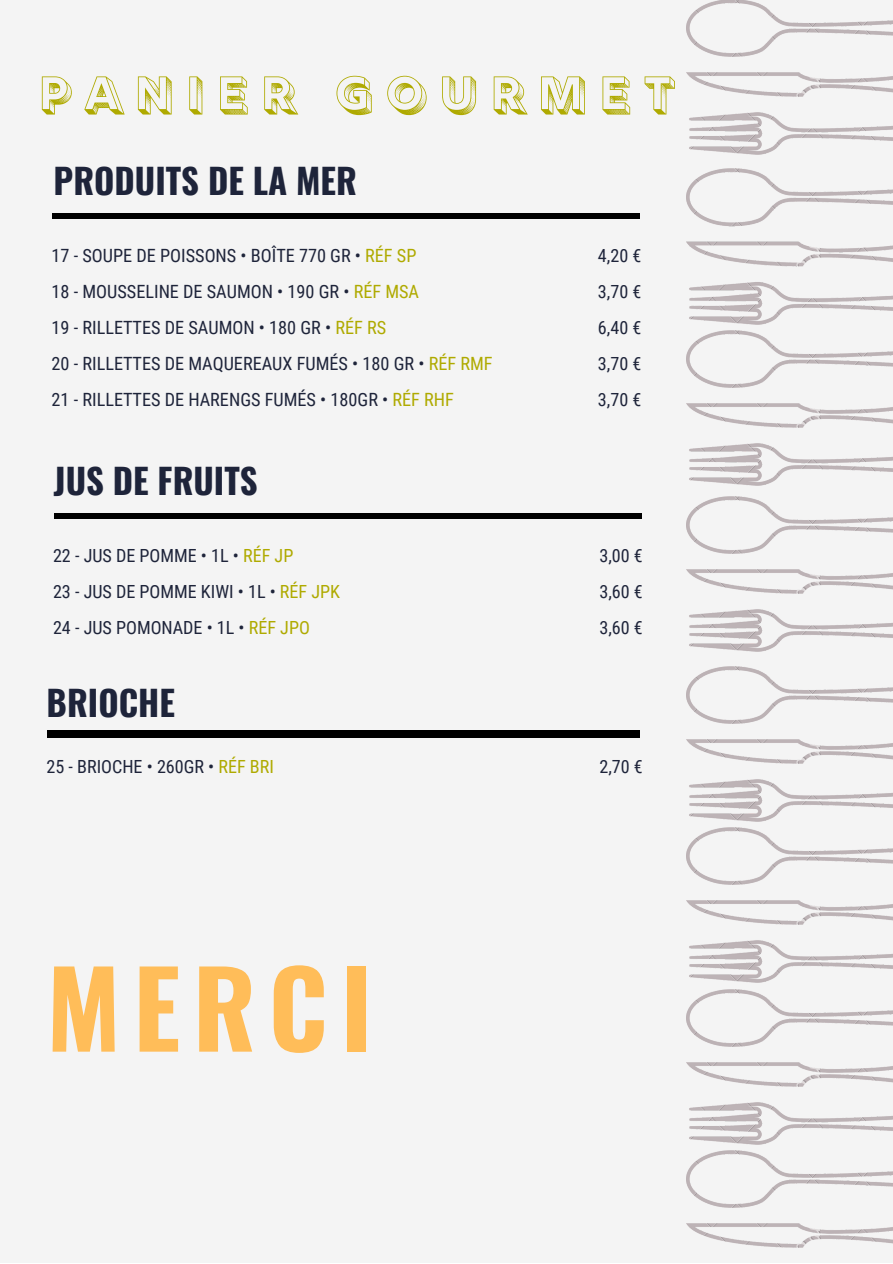
<style>
.page{position:relative;width:893px;height:1264px;background:#fff}
.page>*{position:absolute;margin:0;border:0;box-sizing:border-box;transform-origin:0 0}
.t1{font:700 105.15px "Oswald";letter-spacing:.12em;color:#ffbd59}
.t2{font:51.75px "Rig Bold Halftone";letter-spacing:.25em;color:#afaa00}
.t3{font:700 34.65px "Oswald";color:#1e243a}
.t4{font:18.3px/36px "Roboto Condensed";color:#1e243a}
.t5{font:18.15px/36px "Roboto Condensed";color:#1e243a;text-align:justify}
.s1{color:#afaa00}
</style>
<div class="page">
<div style="left:0;top:0;width:892px;height:1262px;background:#f4f4f4"></div>
<div style="left:53px;top:213px;width:587px;height:5px;background:#000"></div>
<div style="left:54px;top:513px;width:587px;height:5px;background:#000"></div>
<div style="left:47px;top:730px;width:592px;height:8px;background:#000"></div>
<img style="left:686px;top:0;width:206px;height:155px">
<img style="left:686px;top:169px;width:206px;height:155px">
<img style="left:686px;top:330px;width:206px;height:155px">
<img style="left:686px;top:496px;width:206px;height:156px">
<img style="left:686px;top:666px;width:206px;height:155px">
<img style="left:686px;top:827px;width:206px;height:155px">
<img style="left:686px;top:989px;width:206px;height:155px">
<img style="left:686px;top:1150px;width:206px;height:98px">
<h2 class="t2" style="left:39px;top:64px;width:637px">PANIER GOURMET</h2>
<h3 class="t3" style="left:54px;top:154px;width:305px">PRODUITS DE LA MER</h3>
<p class="t4" style="left:52px;top:238px;width:442px">17 - SOUPE DE POISSONS • BOÎTE 770 GR • <span class="s1">RÉF SP<br></span>18 - MOUSSELINE DE SAUMON • 190 GR • <span class="s1">RÉF MSA<br></span>19 - RILLETTES DE SAUMON • 180 GR • <span class="s1">RÉF RS<br></span>20 - RILLETTES DE MAQUEREAUX FUMÉS • 180 GR • <span class="s1">RÉF RMF </span>21 - RILLETTES DE HARENGS FUMÉS • 180GR • <span class="s1">RÉF RHF</span></p>
<h3 class="t3" style="left:54px;top:453px;width:205px">JUS DE FRUITS</h3>
<p class="t5" style="left:53px;top:537px;width:288px;text-align:left">22 - JUS DE POMME • 1L • <span class="s1">RÉF JP<br></span>23 - JUS DE POMME KIWI • 1L • <span class="s1">RÉF JPK<br></span>24 - JUS POMONADE • 1L • <span class="s1">RÉF JPO</span></p>
<h3 class="t3" style="left:47px;top:675px;width:130px">BRIOCHE</h3>
<p class="t5" style="left:47px;top:748px;width:229px">25 - BRIOCHE • 260GR • <span class="s1">RÉF BRI</span></p>
<h1 class="t1" style="left:47px;top:926px;width:327px">MERCI</h1>
<p class="t5" style="left:598px;top:238px;width:45px">4,20 € 3,70 € 6,40 € 3,70 € 3,70 €</p>
<p class="t5" style="left:599px;top:537px;width:45px">3,00 € 3,60 € 3,60 €</p>
<p class="t5" style="left:599px;top:748px;width:45px">2,70 €</p>
</div>
